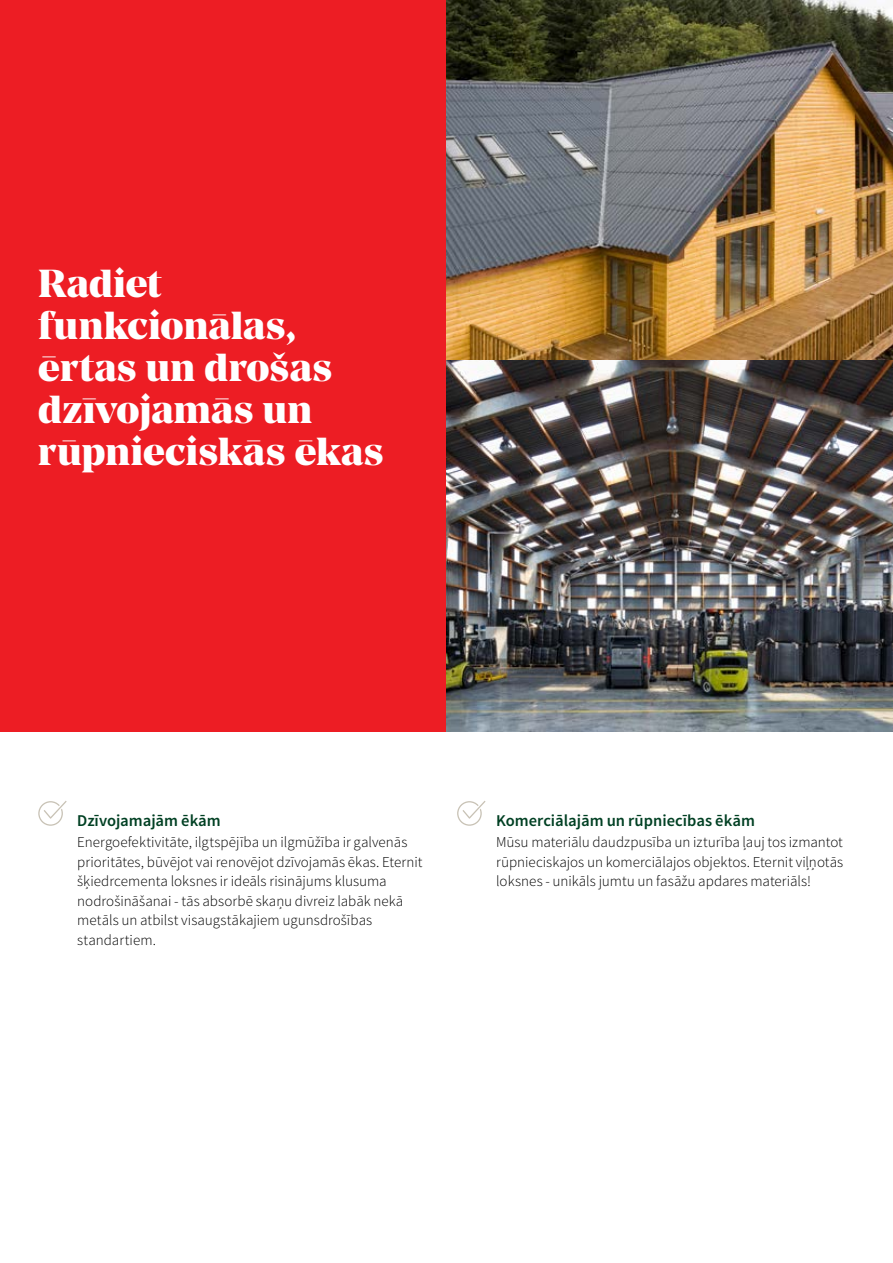
<style>
.page{position:relative;width:893px;height:1263px;background:#fff}
.page>*{position:absolute;margin:0;border:0;box-sizing:border-box;transform-origin:0 0}
.t1{font:800 39px/42px "Manier";letter-spacing:.01em;color:#fff}
.t2{font:600 16.5px "Source Sans Pro";color:#004023}
.t3{font:300 15px/19.5px "Source Sans Pro";color:#000}
</style>
<div class="page">
<div style="left:0;top:0;width:446px;height:731px;background:#ed1d24"></div>
<img style="left:446px;top:359px;width:447px;height:372px">
<img style="left:446px;top:0;width:447px;height:359px">
<svg style="left:38px;top:801px;width:29px;height:25px"></svg>
<svg style="left:457px;top:801px;width:29px;height:25px"></svg>
<h1 class="t1" style="left:38px;top:262px;width:347px">Radiet funkcionālas, ērtas un drošas dzīvojamās un rūpnieciskās ēkas</h1>
<p class="t2" style="left:77px;top:810px;width:145px">Dzīvojamajām ēkām</p>
<p class="t3" style="left:77px;top:833px;width:347px">Energoefektivitāte, ilgtspējība un ilgmūžība ir galvenās prioritātes, būvējot vai renovējot dzīvojamās ēkas. Eternit šķiedrcementa loksnes ir ideāls risinājums klusuma nodrošināšanai - tās absorbē skaņu divreiz labāk nekā metāls un atbilst visaugstākajiem ugunsdrošības standartiem.</p>
<p class="t2" style="left:496px;top:810px;width:260px">Komerciālajām un rūpniecības ēkām</p>
<p class="t3" style="left:496px;top:833px;width:349px;text-align:justify">Mūsu materiālu daudzpusība un izturība ļauj tos izmantot rūpnieciskajos un komerciālajos objektos. Eternit viļņotās loksnes - unikāls jumtu un fasāžu apdares materiāls!</p>
</div>
